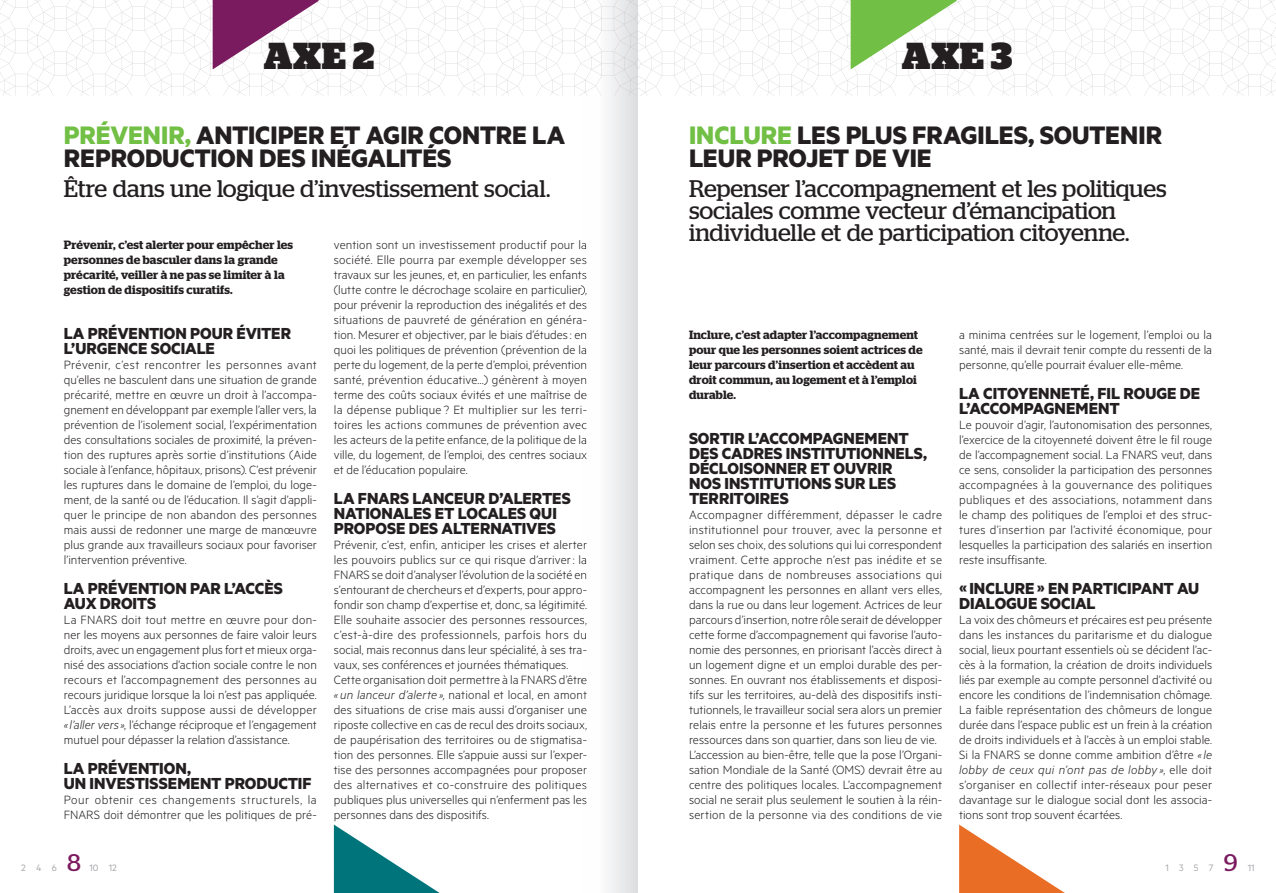
<style>
.page{position:relative;width:1276px;height:893px;background:#fff}
.page>*{position:absolute;margin:0;border:0;box-sizing:border-box;transform-origin:0 0}
.t1{font:900 37.5px "Stag";letter-spacing:.02em;color:#231f20}
.t2{font:700 28.5px/22.5px "Metric";color:#231f20}
.t3{font:24px/22.5px "Stag";letter-spacing:-.01em;color:#231f20}
.t4{font:700 18px/15px "Metric";color:#231f20}
.t5{font:300 13.5px/15px "Metric";letter-spacing:.005em;color:#231f20;text-align:justify}
.t6{font:600 12px/15px "Stag";letter-spacing:.01em;color:#231f20}
.t7{font:10.5px "Metric";color:#a8a9ad}
.s1{color:#71bf44}
.s2{font-style:italic}
.s3{font-family:"Stag";font-size:24px;color:#7b1b5f}
</style>
<div class="page">
<svg style="left:334px;top:825px;width:106px;height:68px"></svg>
<svg style="left:959px;top:825px;width:106px;height:68px"></svg>
<svg style="left:583px;top:96px;width:55px;height:797px"></svg>
<svg style="left:0;top:0;width:1276px;height:96px"></svg>
<svg style="left:583px;top:240px;width:4px;height:159px"></svg>
<svg style="left:583px;top:405px;width:4px;height:56px"></svg>
<svg style="left:583px;top:540px;width:4px;height:116px"></svg>
<svg style="left:583px;top:675px;width:4px;height:131px"></svg>
<h1 class="t1" style="left:264px;top:34px;width:112px">AXE 2</h1>
<h1 class="t1" style="left:902px;top:34px;width:112px">AXE 3</h1>
<h2 class="t2" style="left:64px;top:123px;width:503px"><span class="s1">PRÉVENIR,</span> ANTICIPER ET AGIR CONTRE LA<br>REPRODUCTION DES INÉGALITÉS</h2>
<h2 class="t2" style="left:689px;top:123px;width:474px"><span class="s1">INCLURE</span> LES PLUS FRAGILES, SOUTENIR<br>LEUR PROJET DE VIE</h2>
<h3 class="t3" style="left:64px;top:177px;width:488px">Être dans une logique d’investissement social.</h3>
<h3 class="t3" style="left:689px;top:177px;width:479px">Repenser l’accompagnement et les politiques sociales comme vecteur d’émancipation individuelle et de participation citoyenne.</h3>
<p class="t5" style="left:334px;top:237px;width:255px">vention sont un investissement productif pour la société. Elle pourra par exemple développer ses travaux sur les jeunes, et, en particulier, les enfants (lutte contre le décrochage scolaire en particulier), pour prévenir la reproduction des inégalités et des situations de pauvreté de génération en généra&shy;tion. mesurer et objectiver, par le biais d’études : en quoi les politiques de prévention (prévention de la perte du logement, de la perte d’emploi, prévention santé, prévention éducative…) génèrent à moyen terme des coûts sociaux évités et une maîtrise de la dépense publique ? Et multiplier sur les terri&shy;toires les actions communes de prévention avec les acteurs de la petite enfance, de la politique de la ville, du logement, de l’emploi, des centres sociaux et de l’éducation populaire.</p>
<h3 class="t4" style="left:334px;top:490px;width:238px">LA FNARS LANCEUR D’ALERTES<br>NATIONALES ET LOCALES QUI<br>PROPOSE DES ALTERNATIVES</h3>
<p class="t5" style="left:334px;top:537px;width:255px;text-align:left">prévenir, c’est, enfin, anticiper les crises et alerter les pouvoirs publics sur ce qui risque d’arriver : la fnars se doit d’analyser l’évolution de la société en s’entourant de chercheurs et d’experts, pour appro&shy;fondir son champ d’expertise et, donc, sa légitimité.<br>Elle souhaite associer des personnes ressources, c’est-à-dire des professionnels, parfois hors du social, mais reconnus dans leur spécialité, à ses tra&shy;vaux, ses conférences et journées thématiques.<br>Cette organisation doit permettre à la fnars d’être <span class="s2">« un lanceur d’alerte »</span>, national et local, en amont des situations de crise mais aussi d’organiser une riposte collective en cas de recul des droits sociaux, de paupérisation des territoires ou de stigmatisa&shy;tion des personnes. Elle s’appuie aussi sur l’exper&shy;tise des personnes accompagnées pour proposer des alternatives et co-construire des politiques publiques plus universelles qui n’enferment pas les personnes dans des dispositifs.</p>
<p class="t6" style="left:64px;top:237px;width:231px">Prévenir, c’est alerter pour empêcher les personnes de basculer dans la grande précarité, veiller à ne pas se limiter à la gestion de dispositifs curatifs.</p>
<h3 class="t4" style="left:64px;top:325px;width:229px">LA PRÉVENTION POUR ÉVITER<br>L’URGENCE SOCIALE</h3>
<p class="t5" style="left:64px;top:357px;width:255px">prévenir, c’est rencontrer les personnes avant qu’elles ne basculent dans une situation de grande précarité, mettre en œuvre un droit à l’accompa&shy;gnement en développant par exemple l’aller vers, la prévention de l’isolement social, l’expérimentation des consultations sociales de proximité, la préven&shy;tion des ruptures après sortie d’institutions (aide sociale à l’enfance, hôpitaux, prisons). C’est prévenir les ruptures dans le domaine de l’emploi, du loge&shy;ment, de la santé ou de l’éducation. Il s’agit d’appli&shy;quer le principe de non abandon des personnes mais aussi de redonner une marge de manœuvre plus grande aux travailleurs sociaux pour favoriser l’intervention préventive.</p>
<h3 class="t4" style="left:64px;top:580px;width:221px">LA PRÉVENTION PAR L’ACCÈS<br>AUX DROITS</h3>
<p class="t5" style="left:64px;top:612px;width:255px">la fnars doit tout mettre en œuvre pour don&shy;ner les moyens aux personnes de faire valoir leurs droits, avec un engagement plus fort et mieux orga&shy;nisé des associations d’action sociale contre le non recours et l’accompagnement des personnes au recours juridique lorsque la loi n’est pas appliquée. l’accès aux droits suppose aussi de développer <span class="s2">« l’aller vers »</span>, l’échange réciproque et l’engagement mutuel pour dépasser la relation d’assistance.</p>
<h3 class="t4" style="left:64px;top:760px;width:249px">LA PRÉVENTION,<br>UN INVESTISSEMENT PRODUCTIF</h3>
<p class="t5" style="left:64px;top:792px;width:255px">pour obtenir ces changements structurels, la fnars doit démontrer que les politiques de pré-</p>
<p class="t5" style="left:959px;top:327px;width:254px">a minima centrées sur le logement, l’emploi ou la santé, mais il devrait tenir compte du ressenti de la personne, qu’elle pourrait évaluer elle-même.</p>
<h3 class="t4" style="left:959px;top:385px;width:242px">LA CITOYENNETÉ, FIL ROUGE DE<br>L’ACCOMPAGNEMENT</h3>
<p class="t5" style="left:959px;top:417px;width:255px">le pouvoir d’agir, l’autonomisation des personnes, l’exercice de la citoyenneté doivent être le fil rouge de l’accompagnement social. la fnars veut, dans ce sens, consolider la participation des personnes accompagnées à la gouvernance des politiques publiques et des associations, notamment dans le champ des politiques de l’emploi et des struc&shy;tures d’insertion par l’activité économique, pour lesquelles la participation des salariés en insertion reste insuffisante.</p>
<h3 class="t4" style="left:959px;top:580px;width:242px">« INCLURE » EN PARTICIPANT AU<br>DIALOGUE SOCIAL</h3>
<p class="t5" style="left:959px;top:612px;width:255px">la voix des chômeurs et précaires est peu présente dans les instances du paritarisme et du dialogue social, lieux pourtant essentiels où se décident l’ac&shy;cès à la formation, la création de droits individuels liés par exemple au compte personnel d’activité ou encore les conditions de l’indemnisation chômage. la faible représentation des chômeurs de longue durée dans l’espace public est un frein à la création de droits individuels et à l’accès à un emploi stable. si la fnars se donne comme ambition d’être <span class="s2">« le lobby de ceux qui n’ont pas de lobby »</span>, elle doit s’organiser en collectif inter-réseaux pour peser davantage sur le dialogue social dont les associa&shy;tions sont trop souvent écartées.</p>
<p class="t6" style="left:689px;top:327px;width:235px">Inclure, c’est adapter l’accompagnement pour que les personnes soient actrices de leur parcours d’insertion et accèdent au droit commun, au logement et à l’emploi durable.</p>
<h3 class="t4" style="left:689px;top:430px;width:240px">SORTIR L’ACCOMPAGNEMENT<br>DES CADRES INSTITUTIONNELS,<br>DÉCLOISONNER ET OUVRIR<br>NOS INSTITUTIONS SUR LES<br>TERRITOIRES</h3>
<p class="t5" style="left:689px;top:507px;width:255px;text-align:left">accompagner différemment, dépasser le cadre institutionnel pour trouver, avec la personne et selon ses choix, des solutions qui lui correspondent vraiment. Cette approche n’est pas inédite et se pratique dans de nombreuses associations qui accompagnent les personnes en allant vers elles, dans la rue ou dans leur logement. actrices de leur parcours d’insertion, notre rôle serait de développer cette forme d’accompagnement qui favorise l’auto&shy;nomie des personnes, en priorisant l’accès direct à un logement digne et un emploi durable des per&shy;sonnes. En ouvrant nos établissements et disposi&shy;tifs sur les territoires, au-delà des dispositifs insti&shy;tutionnels, le travailleur social sera alors un premier relais entre la personne et les futures personnes ressources dans son quartier, dans son lieu de vie. l’accession au bien-être, telle que la pose l’organi&shy;sation mondiale de la santé (oms) devrait être au centre des politiques locales. l’accompagnement social ne serait plus seulement le soutien à la réin&shy;sertion de la personne via des conditions de vie</p>
<p class="t7" style="left:21px;top:861px;width:97px">2 4 6 <span class="s3">8</span> 10 12</p>
<p class="t7" style="left:1165px;top:861px;width:91px">1 3 5 7 <span class="s3">9</span> 11</p>
</div>
